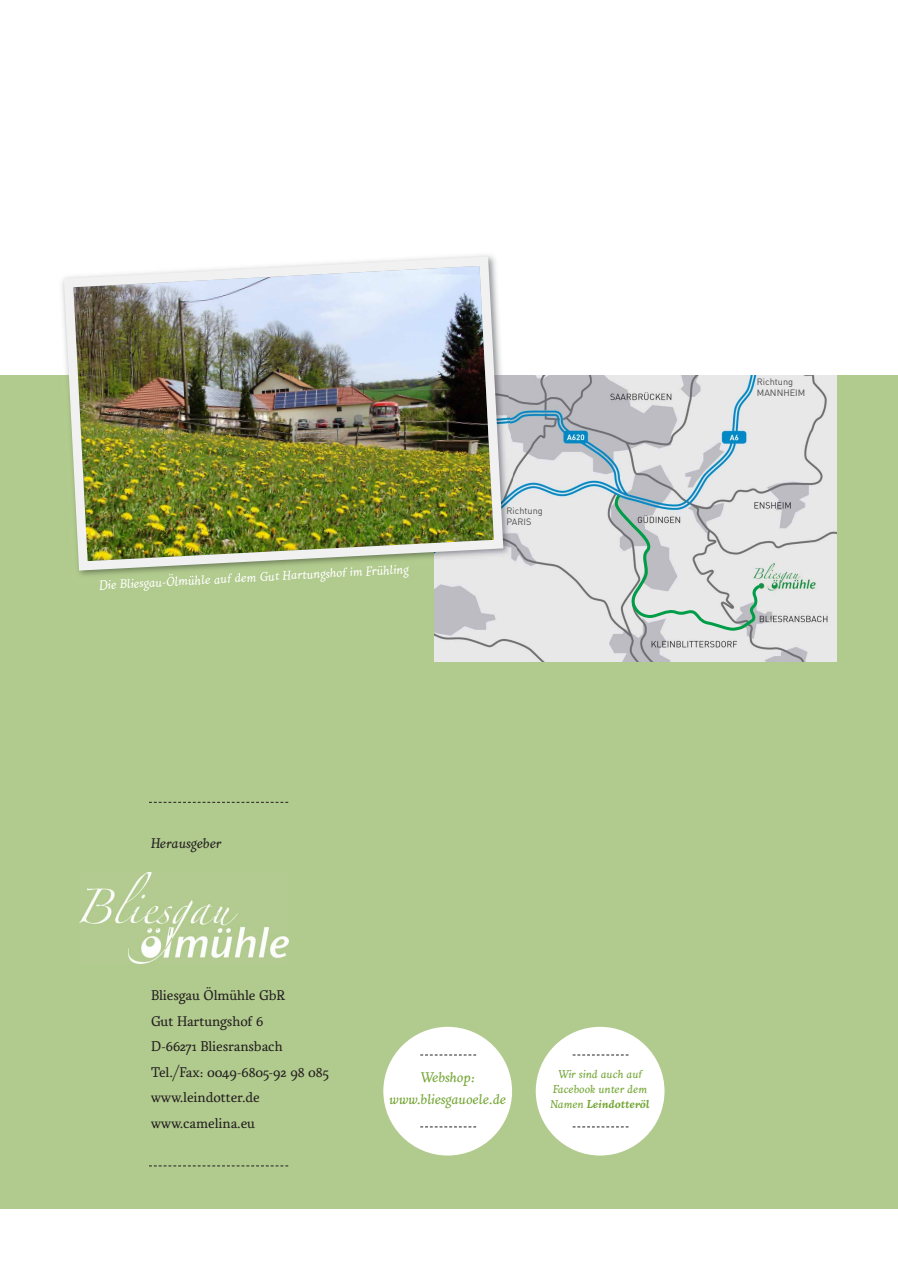
<style>
.page{position:relative;width:898px;height:1272px;background:#fff}
.page>*{position:absolute;margin:0;border:0;box-sizing:border-box;transform-origin:0 0}
.t1{font:16.5px/25.5px "Jenny";color:#231f20}
.t2{font:italic 16.5px/22.5px "Jenny";color:#73a533;text-align:center}
.t3{font:italic 16.5px "Jenny";color:#231f20}
.t4{font:italic 15px "Jenny";color:#fff}
.t5{font:italic 13.5px/15px "Jenny";color:#73a533;text-align:center}
.t6{font:9.15px/10.9px "DIN";color:#4c4c4e}
.s1{font-weight:700}
</style>
<div class="page">
<div style="left:0;top:375px;width:897px;height:833px;background:#b1ca8d"></div>
<img style="left:434px;top:375px;width:402px;height:286px">
<img style="left:101px;top:575px;width:406px;height:9px">
<img style="left:508px;top:375px;width:9px;height:191px">
<img style="left:99px;top:578px;width:63px;height:5px">
<img style="left:62px;top:255px;width:446px;height:320px">
<svg style="left:149px;top:802px;width:139px;height:1px"></svg>
<svg style="left:149px;top:1165px;width:139px;height:1px"></svg>
<div style="left:383px;top:1026px;width:129px;height:129px;background:#fff;border-radius:50%"></div>
<img style="left:80px;top:872px;width:208px;height:91px">
<svg style="left:420px;top:1054px;width:56px;height:1px"></svg>
<svg style="left:420px;top:1126px;width:56px;height:1px"></svg>
<div style="left:535px;top:1026px;width:129px;height:129px;background:#fff;border-radius:50%"></div>
<svg style="left:572px;top:1054px;width:56px;height:1px"></svg>
<svg style="left:572px;top:1126px;width:56px;height:1px"></svg>
<svg style="left:614px;top:492px;width:147px;height:170px;background:#cbd2d1"></svg>
<p class="t4" style="left:99px;top:580px;width:311px;rotate:-3deg">Die Bliesgau-Ölmühle auf dem Gut Hartungshof im Frühling</p>
<p class="t6" style="left:506px;top:506px;width:38px">Richtung<br>PARIS</p>
<p class="t3" style="left:151px;top:838px;width:72px">Herausgeber</p>
<p class="t1" style="left:151px;top:984px;width:179px">Bliesgau Ölmühle GbR<br>Gut Hartungshof 6<br>D-66271 Bliesransbach<br>Tel./Fax: 0049-6805-92 98 085 www.leindotter.de www.camelina.eu</p>
<p class="t2" style="left:389px;top:1067px;width:118px">Webshop: www.bliesgauoele.de</p>
<p class="t5" style="left:550px;top:1067px;width:101px">Wir sind auch auf<br>Facebook unter dem<br>Namen <span class="s1">Leindotteröl</span></p>
<p class="t6" style="left:756px;top:377px;width:50px">Richtung<br>MANNHEIM</p>
</div>
